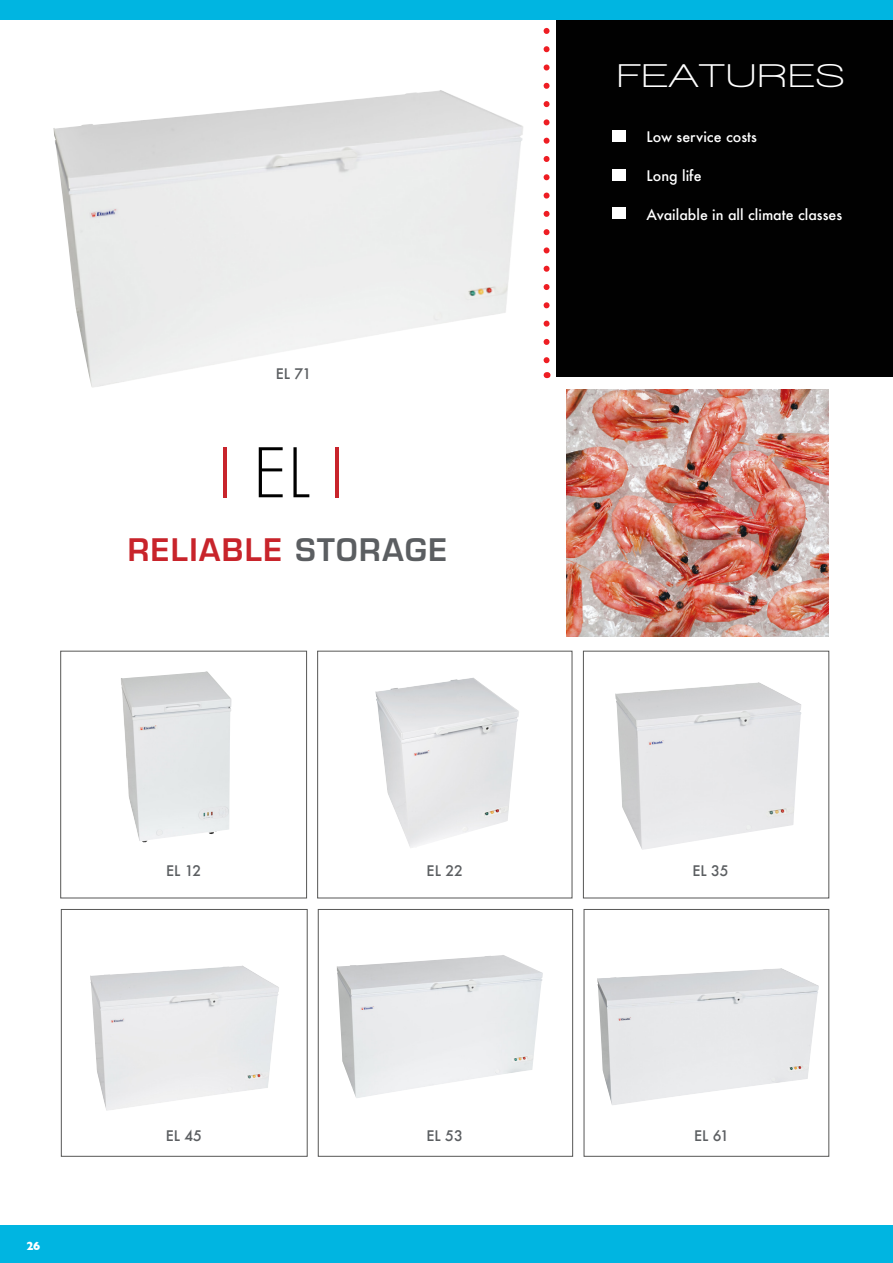
<style>
.page{position:relative;width:893px;height:1263px;background:#fff}
.page>*{position:absolute;margin:0;border:0;box-sizing:border-box;transform-origin:0 0}
.t1{font:300 75px "Futura T";color:#c8242b}
.t2{font:700 33.6px "Walkway Expand";letter-spacing:.05em;color:#fff}
.t3{font:600 30px "Palindrome S Si";letter-spacing:.05em;color:#c8242b}
.t4{font:500 14.25px "Futura";color:#fff}
.t5{font:500 14.25px "Futura";color:#5b5e61}
.t6{font:700 12px "Gill Sans";color:#fff}
.s1{color:#000}
.s2{color:#5b5e61}
</style>
<div class="page">
<div style="left:0;top:1225px;width:893px;height:38px;background:#00b5e1"></div>
<div style="left:318px;top:909px;width:255px;height:248px;border:1px solid #575756"></div>
<div style="left:584px;top:909px;width:245px;height:248px;border:1px solid #575756"></div>
<div style="left:61px;top:909px;width:247px;height:248px;border:1px solid #575756"></div>
<svg style="left:544px;top:19px;width:6px;height:345px"></svg>
<div style="left:556px;top:0;width:337px;height:377px;background:#010101"></div>
<div style="left:612px;top:207px;width:14px;height:12px;background:#fff"></div>
<div style="left:612px;top:170px;width:14px;height:11px;background:#fff"></div>
<div style="left:612px;top:130px;width:14px;height:12px;background:#fff"></div>
<img style="left:53px;top:90px;width:470px;height:298px">
<img style="left:375px;top:678px;width:144px;height:170px">
<img style="left:121px;top:671px;width:111px;height:171px">
<img style="left:337px;top:955px;width:206px;height:143px">
<img style="left:597px;top:968px;width:222px;height:137px">
<img style="left:90px;top:965px;width:189px;height:146px">
<img style="left:615px;top:682px;width:186px;height:168px">
<img style="left:567px;top:389px;width:262px;height:248px">
<div style="left:317px;top:651px;width:255px;height:247px;border:1px solid #575756"></div>
<div style="left:583px;top:651px;width:246px;height:247px;border:1px solid #575756"></div>
<div style="left:60px;top:651px;width:247px;height:247px;border:1px solid #575756"></div>
<div style="left:0;top:0;width:893px;height:19px;background:#00b5e1"></div>
<p class="t5" style="left:276px;top:364px;width:37px">EL 71</p>
<p class="t1" style="left:216px;top:429px;width:131px">I <span class="s1">EL</span> I</p>
<p class="t3" style="left:128px;top:531px;width:321px">RELIABLE <span class="s2">STORAGE</span></p>
<p class="t2" style="left:617px;top:58px;width:229px">FEATURES</p>
<p class="t4" style="left:647px;top:127px;width:112px">Low service costs</p>
<p class="t4" style="left:647px;top:166px;width:57px">Long life</p>
<p class="t4" style="left:647px;top:205px;width:197px">Available in all climate classes</p>
<p class="t6" style="left:27px;top:1239px;width:15px">26</p>
<p class="t5" style="left:166px;top:861px;width:37px">EL 12</p>
<p class="t5" style="left:427px;top:861px;width:38px">EL 22</p>
<p class="t5" style="left:692px;top:861px;width:38px">EL 35</p>
<p class="t5" style="left:166px;top:1126px;width:38px">EL 45</p>
<p class="t5" style="left:426px;top:1126px;width:38px">EL 53</p>
<p class="t5" style="left:694px;top:1126px;width:36px">EL 61</p>
</div>
